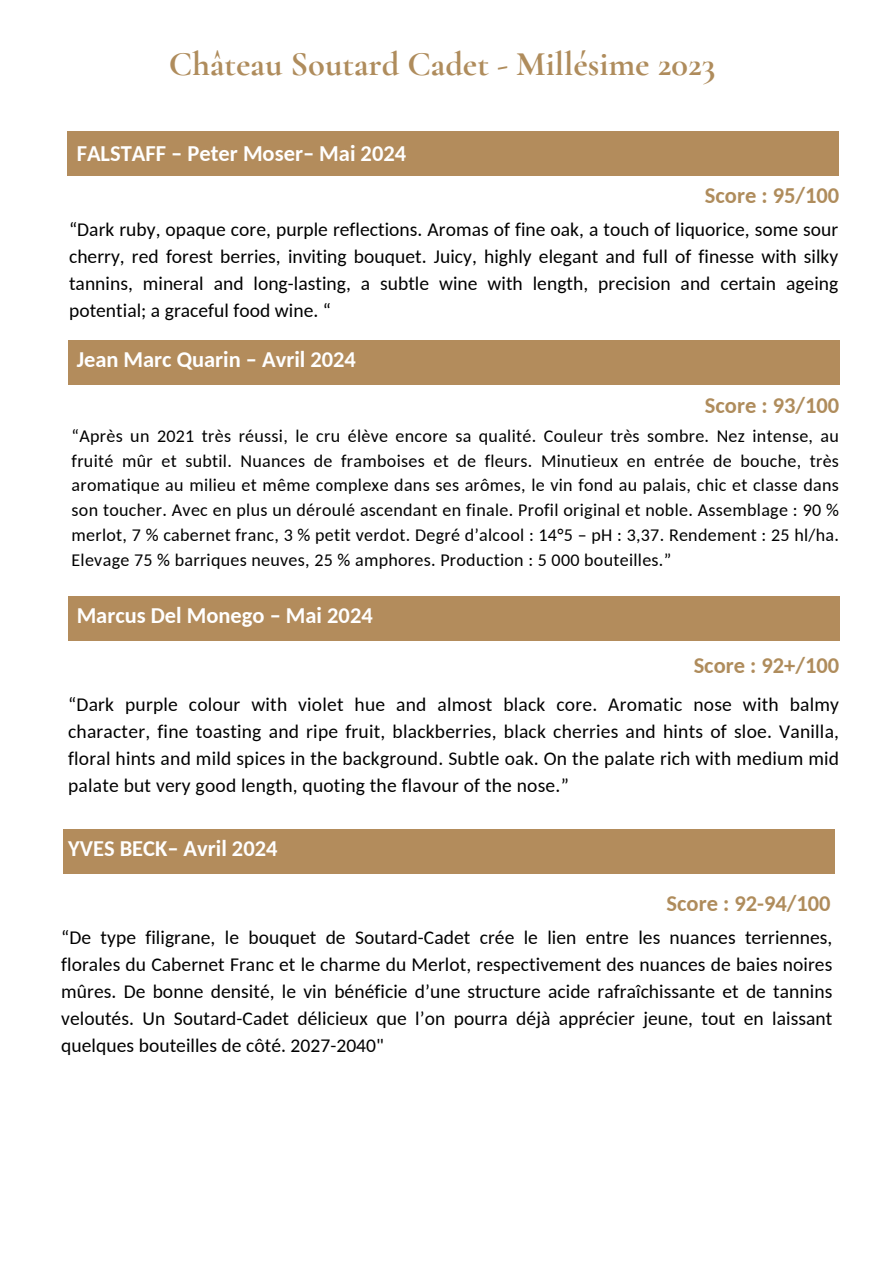
<style>
.page{position:relative;width:894px;height:1264px;background:#fff}
.page>*{position:absolute;margin:0;border:0;box-sizing:border-box;transform-origin:0 0}
.t1{font:700 34.5px "Cormorant Garamond";color:#af8c5c}
.t2{font:700 22.5px "Carlito";color:#fff}
.t3{font:700 22.5px "Carlito";color:#af8c5c}
.t4{font:19.5px/27px "Carlito";letter-spacing:.005em;color:#000;text-align:justify}
.t5{font:18px/24.8px "Carlito";letter-spacing:.015em;color:#000;text-align:justify}
</style>
<div class="page">
<div style="left:68px;top:340px;width:771px;height:44px;background:#b38c5c"></div>
<div style="left:68px;top:596px;width:771px;height:44px;background:#b38c5c"></div>
<div style="left:63px;top:828px;width:770px;height:45px;background:#b38c5c"></div>
<div style="left:67px;top:131px;width:771px;height:45px;background:#b38c5c"></div>
<h1 class="t1" style="left:169px;top:43px;width:548px">Château Soutard Cadet - Millésime 2023</h1>
<p class="t2" style="left:77px;top:144px;width:331px">FALSTAFF – Peter Moser– Mai 2024</p>
<h2 class="t3" style="left:704px;top:186px;width:136px">Score : 95/100</h2>
<h2 class="t4" style="left:69px;top:218px;width:770px">“Dark ruby, opaque core, purple reflections. Aromas of fine oak, a touch of liquorice, some sour cherry, red forest berries, inviting bouquet. Juicy, highly elegant and full of finesse with silky tannins, mineral and long-lasting, a subtle wine with length, precision and certain ageing potential; a graceful food wine. “</h2>
<h2 class="t2" style="left:77px;top:350px;width:281px">Jean Marc Quarin – Avril 2024</h2>
<h2 class="t3" style="left:704px;top:396px;width:136px">Score : 93/100</h2>
<p class="t5" style="left:72px;top:425px;width:768px">“Après un 2021 très réussi, le cru élève encore sa qualité. Couleur très sombre. Nez intense, au fruité mûr et subtil. Nuances de framboises et de fleurs. Minutieux en entrée de bouche, très aromatique au milieu et même complexe dans ses arômes, le vin fond au palais, chic et classe dans son toucher. Avec en plus un déroulé ascendant en finale. Profil original et noble. Assemblage : 90 % merlot, 7 % cabernet franc, 3 % petit verdot. Degré d’alcool : 14°5 – pH : 3,37. Rendement : 25 hl/ha.<br>Elevage 75 % barriques neuves, 25 % amphores. Production : 5 000 bouteilles.”</p>
<h2 class="t2" style="left:77px;top:606px;width:297px">Marcus Del Monego – Mai 2024</h2>
<h2 class="t3" style="left:693px;top:656px;width:147px">Score : 92+/100</h2>
<p class="t4" style="left:68px;top:693px;width:772px">“Dark purple colour with violet hue and almost black core. Aromatic nose with balmy character, fine toasting and ripe fruit, blackberries, black cherries and hints of sloe. Vanilla, floral hints and mild spices in the background. Subtle oak. On the palate rich with medium mid palate but very good length, quoting the flavour of the nose.”</p>
<h2 class="t2" style="left:68px;top:839px;width:211px">YVES BECK– Avril 2024</h2>
<h2 class="t3" style="left:666px;top:893px;width:165px">Score : 92-94/100</h2>
<p class="t4" style="left:61px;top:925px;width:772px">“De type filigrane, le bouquet de Soutard-Cadet crée le lien entre les nuances terriennes, florales du Cabernet Franc et le charme du Merlot, respectivement des nuances de baies noires mûres. De bonne densité, le vin bénéficie d’une structure acide rafraîchissante et de tannins veloutés. Un Soutard-Cadet délicieux que l’on pourra déjà apprécier jeune, tout en laissant quelques bouteilles de côté. 2027-2040"</p>
</div>
